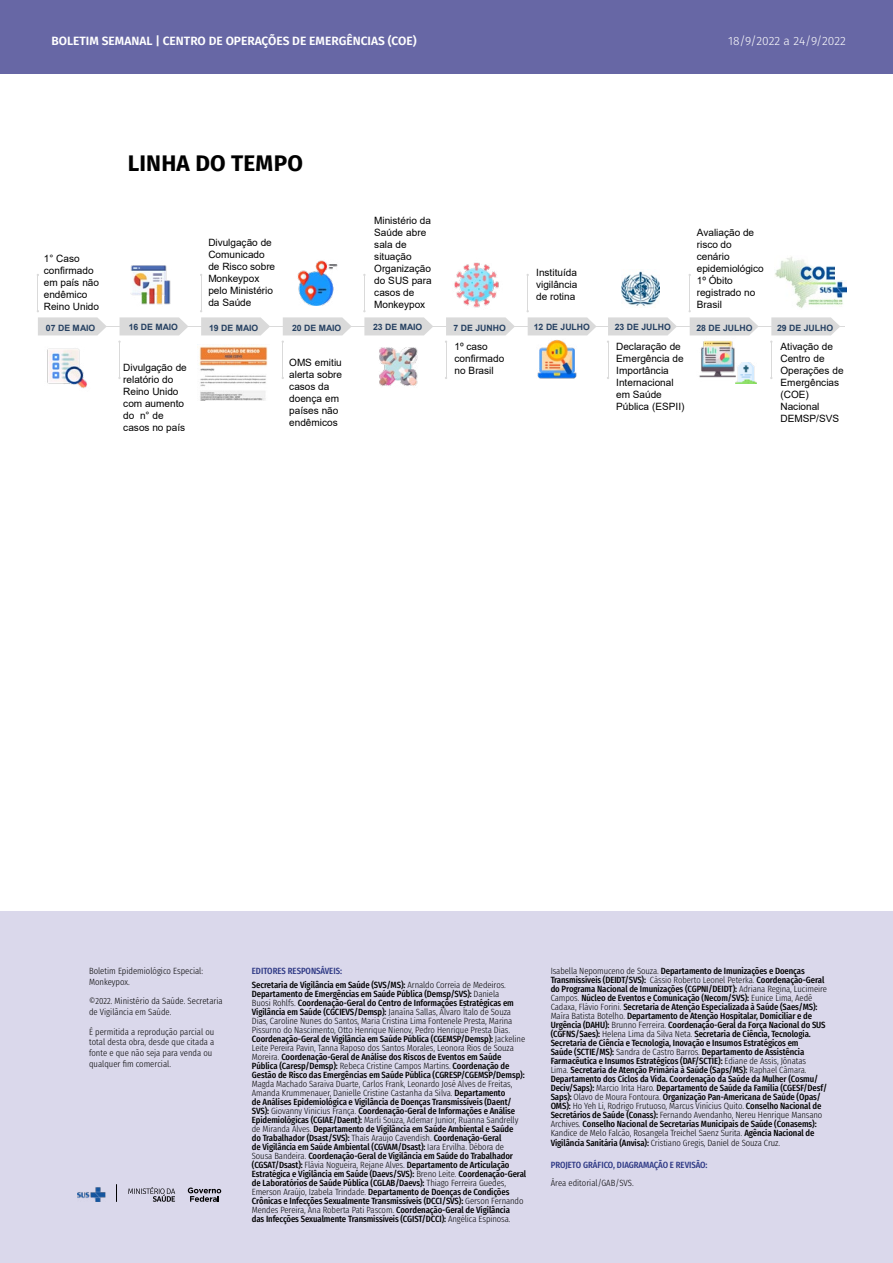
<style>
.page{position:relative;width:893px;height:1263px;background:#fff}
.page>*{position:absolute;margin:0;border:0;box-sizing:border-box;transform-origin:0 0}
.t1{font:700 22.5px "Fira Sans";letter-spacing:.01em;color:#000}
.t2{font:600 12px "Fira Sans";color:#fff}
.t3{font:300 12px "Fira Sans";color:#fff}
.t4{font:12px "Fira Sans";color:#000}
.t5{font:10.05px/12px "Arial";letter-spacing:-.005em;color:#000}
.t6{font:500 9px/9px "Fira Sans Condensed";letter-spacing:-.01em;color:#000}
.t7{font:300 9px/10.8px "Fira Sans Condensed";color:#000}
.t8{font:500 9px "Fira Sans Condensed";color:#2c3784}
.t9{font:700 8.7px "Arial";color:#254061}
.s1{color:#2c3784}
.s2{font-weight:300}
</style>
<div class="page">
<div style="left:0;top:0;width:893px;height:74px;background:#6767a5"></div>
<div style="left:0;top:912px;width:893px;height:351px;background:#dad8eb"></div>
<svg style="left:188px;top:1187px;width:33px;height:15px"></svg>
<svg style="left:128px;top:1187px;width:47px;height:15px"></svg>
<svg style="left:116px;top:1184px;width:1px;height:18px"></svg>
<img style="left:77px;top:1187px;width:29px;height:15px">
<hr style="left:38px;top:275px;width:1px;height:36px;background:#dadada">
<hr style="left:201px;top:275px;width:1px;height:36px;background:#dadada">
<hr style="left:364px;top:275px;width:1px;height:36px;background:#dadada">
<hr style="left:527px;top:275px;width:1px;height:36px;background:#dadada">
<hr style="left:119px;top:342px;width:1px;height:36px;background:#dadada">
<hr style="left:282px;top:342px;width:1px;height:36px;background:#dadada">
<hr style="left:446px;top:342px;width:1px;height:36px;background:#dadada">
<hr style="left:689px;top:275px;width:1px;height:36px;background:#dadada">
<hr style="left:608px;top:342px;width:1px;height:36px;background:#dadada">
<hr style="left:771px;top:342px;width:1px;height:36px;background:#dadada">
<svg style="left:37px;top:310px;width:808px;height:33px"></svg>
<img style="left:47px;top:348px;width:40px;height:41px">
<img style="left:197px;top:346px;width:71px;height:55px">
<img style="left:297px;top:260px;width:41px;height:46px">
<img style="left:373px;top:342px;width:48px;height:44px">
<img style="left:130px;top:265px;width:41px;height:40px">
<img style="left:697px;top:336px;width:44px;height:42px">
<img style="left:621px;top:271px;width:39px;height:35px">
<img style="left:735px;top:362px;width:22px;height:22px">
<img style="left:774px;top:256px;width:72px;height:52px">
<div style="left:835px;top:258px;width:17px;height:22px;background:#fff"></div>
<img style="left:451px;top:262px;width:51px;height:51px">
<img style="left:537px;top:339px;width:40px;height:40px">
<h2 class="t2" style="left:51px;top:33px;width:367px">BOLETIM SEMANAL | CENTRO DE OPERAÇÕES DE EMERGÊNCIAS (COE)</h2>
<p class="t5" style="left:44px;top:252px;width:57px">1° Caso confirmado em país não endêmico<br>Reino Unido</p>
<h1 class="t1" style="left:128px;top:147px;width:177px">LINHA DO TEMPO</h1>
<p class="t5" style="left:208px;top:237px;width:68px">Divulgação de<br>Comunicado de Risco sobre<br>Monkeypox pelo Ministério da Saúde</p>
<p class="t5" style="left:374px;top:215px;width:59px">Ministério da<br>Saúde abre sala de situação<br>Organização do SUS para casos de<br>Monkeypox</p>
<p class="t5" style="left:536px;top:266px;width:43px;text-align:justify">Instituída vigilância de rotina</p>
<h2 class="t3" style="left:728px;top:32px;width:119px">18/9/2022 a 24/9/2022</h2>
<p class="t5" style="left:697px;top:226px;width:69px">Avaliação de risco do cenário epidemiológico<br>1º Óbito registrado no<br>Brasil</p>
<p class="t9" style="left:46px;top:322px;width:51px">07 DE MAIO</p>
<p class="t9" style="left:129px;top:321px;width:51px">16 DE MAIO</p>
<p class="t9" style="left:209px;top:322px;width:51px">19 DE MAIO</p>
<p class="t9" style="left:292px;top:322px;width:51px">20 DE MAIO</p>
<p class="t9" style="left:373px;top:321px;width:51px">23 DE MAIO</p>
<p class="t9" style="left:454px;top:322px;width:54px">7 DE JUNHO</p>
<p class="t9" style="left:534px;top:321px;width:58px">12 DE JULHO</p>
<p class="t9" style="left:615px;top:321px;width:58px">23 DE JULHO</p>
<p class="t9" style="left:696px;top:322px;width:58px">28 DE JULHO</p>
<p class="t9" style="left:777px;top:322px;width:58px">29 DE JULHO</p>
<p class="t5" style="left:123px;top:362px;width:65px">Divulgação de relatório do<br>Reino Unido com aumento do n° de casos no país</p>
<p class="t5" style="left:289px;top:356px;width:54px">OMS emitiu alerta sobre casos da doença em países não endêmicos</p>
<p class="t5" style="left:454px;top:341px;width:51px">1º caso confirmado no Brasil</p>
<p class="t5" style="left:616px;top:341px;width:70px">Declaração de<br>Emergência de<br>Importância<br>Internacional em Saúde<br>Pública (ESPII)</p>
<p class="t5" style="left:780px;top:341px;width:65px">Ativação de<br>Centro de<br>Operações de<br>Emergências (COE)<br>Nacional<br>DEMSP/SVS</p>
<p class="t7" style="left:89px;top:965px;width:116px">Boletim Epidemiológico Especial:<br>Monkeypox.</p>
<p class="t7" style="left:89px;top:995px;width:135px">©2022. Ministério da Saúde. Secretaria de Vigilância em Saúde.</p>
<p class="t7" style="left:89px;top:1025px;width:127px">É permitida a reprodução parcial ou total desta obra, desde que citada a fonte e que não seja para venda ou qualquer fim comercial.</p>
<p class="t6" style="left:252px;top:964px;width:256px;line-height:13.2px"><span class="s1">EDITORES RESPONSÁVEIS:<br></span>Secretaria de Vigilância em Saúde (SVS/MS): <span class="s2">Arnaldo Correia de Medeiros.</span></p>
<p class="t6" style="left:252px;top:988px;width:275px">Departamento de Emergências em Saúde Pública (Demsp/SVS): <span class="s2">Daniela<br>Buosi Rohlfs.</span> Coordenação-Geral do Centro de Informações Estratégicas em Vigilância em Saúde (CGCIEVS/Demsp): <span class="s2">Janaína Sallas, Álvaro Ítalo de Souza Dias, Caroline Nunes do Santos, Maria Cristina Lima Fontenele Presta, Marina Pissurno do Nascimento, Otto Henrique Nienov, Pedro Henrique Presta Dias.<br></span>Coordenação-Geral de Vigilância em Saúde Pública (CGEMSP/Demsp): <span class="s2">Jackeline Leite Pereira Pavin, Tanna Raposo dos Santos Morales, Leonora Rios de Souza Moreira.</span> Coordenação-Geral de Análise dos Riscos de Eventos em Saúde Pública (Caresp/Demsp): <span class="s2">Rebeca Cristine Campos Martins.</span> Coordenação de Gestão de Risco das Emergências em Saúde Pública (CGRESP/CGEMSP/Demsp):</p>
<p class="t6" style="left:252px;top:1078px;width:276px"><span class="s2">Magda Machado Saraiva Duarte, Carlos Frank, Leonardo José Alves de Freitas, Amanda Krummenauer, Danielle Cristine Castanha da Silva.</span> Departamento<br>de Análises Epidemiológica e Vigilância de Doenças Transmissíveis (Daent/ SVS): <span class="s2">Giovanny Vinicius França.</span> Coordenação-Geral de Informações e Análise Epidemiológicas (CGIAE/Daent): <span class="s2">Marli Souza, Ademar Junior, Ruanna Sandrelly de Miranda Alves.</span> Departamento de Vigilância em Saúde Ambiental e Saúde<br>do Trabalhador (Dsast/SVS): <span class="s2">Thaís Araújo Cavendish.</span> Coordenação-Geral<br>de Vigilância em Saúde Ambiental (CGVAM/Dsast): <span class="s2">Iara Ervilha. Débora de Sousa Bandeira.</span> Coordenação-Geral de Vigilância em Saúde do Trabalhador (CGSAT/Dsast): <span class="s2">Flávia Nogueira, Rejane Alves.</span> Departamento de Articulação Estratégica e Vigilância em Saúde (Daevs/SVS): <span class="s2">Breno Leite.</span> Coordenação-Geral de Laboratórios de Saúde Pública (CGLAB/Daevs): <span class="s2">Thiago Ferreira Guedes, Emerson Araújo, Izabela Trindade.</span> Departamento de Doenças de Condições Crônicas e Infecções Sexualmente Transmissíveis (DCCI/SVS): <span class="s2">Gerson Fernando Mendes Pereira, Ana Roberta Pati Pascom.</span> Coordenação-Geral de Vigilância<br>das Infecções Sexualmente Transmissíveis (CGIST/DCCI): <span class="s2">Angélica Espinosa.</span></p>
<h2 class="t4" style="left:445px;top:1208px;width:7px">2</h2>
<p class="t6" style="left:551px;top:966px;width:278px"><span class="s2">Isabella Nepomuceno de Souza.</span> Departamento de Imunizações e Doenças Transmissíveis (DEIDT/SVS): <span class="s2">Cássio Roberto Leonel Peterka.</span> Coordenação-Geral do Programa Nacional de Imunizações (CGPNI/DEIDT): <span class="s2">Adriana Regina, Lucimeire Campos.</span> Núcleo de Eventos e Comunicação (Necom/SVS): <span class="s2">Eunice Lima, Aedê Cadaxa, Flávio Forini.</span> Secretaria de Atenção Especializada à Saúde (Saes/MS):<br><span class="s2">Maíra Batista Botelho.</span> Departamento de Atenção Hospitalar, Domiciliar e de Urgência (DAHU): <span class="s2">Brunno Ferreira.</span> Coordenação-Geral da Força Nacional do SUS (CGFNS/Saes): <span class="s2">Helena Lima da Silva Neta.</span> Secretaria de Ciência, Tecnologia.<br>Secretaria de Ciência e Tecnologia, Inovação e Insumos Estratégicos em<br>Saúde (SCTIE/MS): <span class="s2">Sandra de Castro Barros.</span> Departamento de Assistência Farmacêutica e Insumos Estratégicos (DAF/SCTIE): <span class="s2">Ediane de Assis, Jônatas<br>Lima.</span> Secretaria de Atenção Primária à Saúde (Saps/MS): <span class="s2">Raphael Câmara.<br></span>Departamento dos Ciclos da Vida. Coordenação da Saúde da Mulher (Cosmu/ Deciv/Saps): <span class="s2">Marcio Irita Haro.</span> Departamento de Saúde da Família (CGESF/Desf/ Saps): <span class="s2">Olavo de Moura Fontoura.</span> Organização Pan-Americana de Saúde (Opas/ OMS): <span class="s2">Ho Yeh Li, Rodrigo Frutuoso, Marcus Vinícius Quito.</span> Conselho Nacional de Secretários de Saúde (Conass): <span class="s2">Fernando Avendanho, Nereu Henrique Mansano Archives.</span> Conselho Nacional de Secretarias Municipais de Saúde (Conasems):<br><span class="s2">Kandice de Melo Falcão, Rosangela Treichel Saenz Surita.</span> Agência Nacional de Vigilância Sanitária (Anvisa): <span class="s2">Cristiano Gregis, Daniel de Souza Cruz.</span></p>
<p class="t8" style="left:551px;top:1157px;width:158px">PROJETO GRÁFICO, DIAGRAMAÇÃO E REVISÃO:</p>
<p class="t7" style="left:551px;top:1177px;width:85px">Área editorial/GAB/SVS.</p>
</div>
